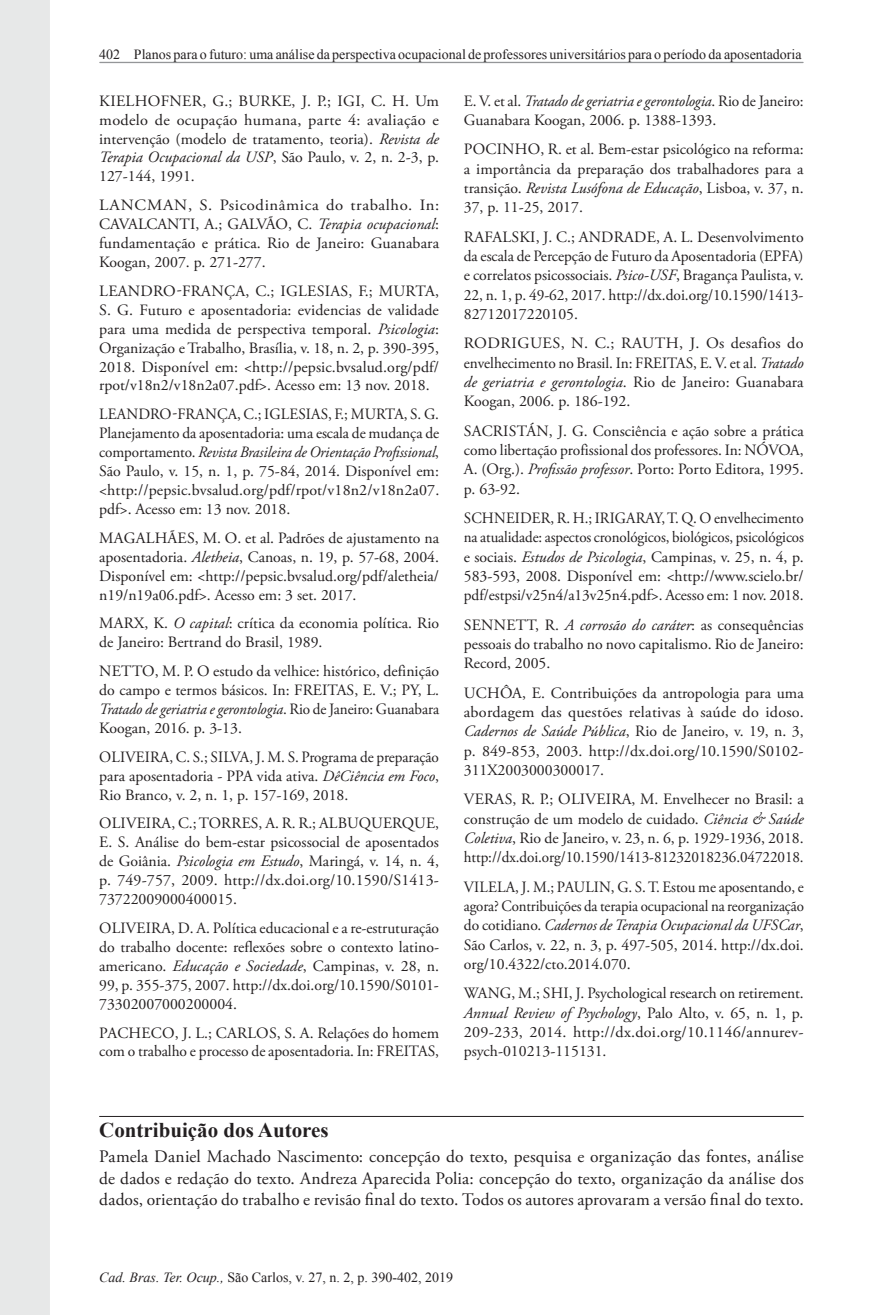
<style>
.page{position:relative;width:893px;height:1315px;background:#fff}
.page>*{position:absolute;margin:0;border:0;box-sizing:border-box;transform-origin:0 0}
.ContributionsTitle{font:700 21px "Times New Roman";color:#231f20}
.fnAuthor-notesContri{font:17.5px/21px "Adobe Garamond Pro";letter-spacing:.005em;color:#231f20;text-align:justify}
.Reference{font:15.75px/19.4px "Adobe Garamond Pro";color:#231f20;text-align:justify}
.Reference-2{font:15.75px/18.9px "Adobe Garamond Pro";color:#231f20;text-align:justify;scale:.96 1}
.Reference-3{font:15.75px/19.4px "Adobe Garamond Pro";color:#231f20;text-align:justify;scale:.95 1}
.Reference-4{font:15.75px/18.9px "Adobe Garamond Pro";color:#231f20;text-align:justify;scale:1.06 1}
.t1{font:14px "Times New Roman";color:#231f20}
.s1{color:#fff}
.s2{font-style:italic}
</style>
<div class="page">
<div style="left:0;top:0;width:50px;height:1315px;background:#e7e8e8"></div>
<hr style="left:100px;top:62px;width:703px;height:1px;background:#949698">
<hr style="left:99px;top:1116px;width:705px;height:1px;background:#231f20">
<p class="t1" style="left:66px;top:45px;width:737px"><span class="s1">402/402</span>402 Planos para o futuro: uma análise da perspectiva ocupacional de professores universitários para o período da aposentadoria</p>
<p class="Reference" style="left:99px;top:92px;width:341px;line-height:18.9px">KIELHOFNER, G.; BURKE, J. P.; IGI, C. H. Um modelo de ocupação humana, parte 4: avaliação e intervenção (modelo de tratamento, teoria). <span class="s2">Revista de Terapia Ocupacional da USP</span>, São Paulo, v. 2, n. 2-3, p.<br>127-144, 1991.</p>
<p class="Reference-4" style="left:99px;top:196px;width:322px">LANCMAN, S. Psicodinâmica do trabalho. In:<br>CAVALCANTI, A.; GALVÃO, C. <span class="s2">Terapia ocupacional</span>: fundamentação e prática. Rio de Janeiro: Guanabara Koogan, 2007. p. 271-277.</p>
<p class="Reference" style="left:99px;top:282px;width:341px;line-height:18.9px">LEANDRO-FRANÇA, C.; IGLESIAS, F.; MURTA, S. G. Futuro e aposentadoria: evidencias de validade para uma medida de perspectiva temporal. <span class="s2">Psicologia</span>:<br>Organização e Trabalho, Brasília, v. 18, n. 2, p. 390-395, 2018. Disponível em: &lt;http://pepsic.bvsalud.org/pdf/ rpot/v18n2/v18n2a07.pdf&gt;. Acesso em: 13 nov. 2018.</p>
<p class="Reference-2" style="left:99px;top:405px;width:356px">LEANDRO-FRANÇA, C.; IGLESIAS, F.; MURTA, S. G.<br>Planejamento da aposentadoria: uma escala de mudança de comportamento. <span class="s2">Revista Brasileira de Orientação Profissional</span>, São Paulo, v. 15, n. 1, p. 75-84, 2014. Disponível em: &lt;http://pepsic.bvsalud.org/pdf/rpot/v18n2/v18n2a07. pdf&gt;. Acesso em: 13 nov. 2018.</p>
<p class="Reference" style="left:99px;top:529px;width:341px;line-height:18.9px">MAGALHÃES, M. O. et al. Padrões de ajustamento na aposentadoria. <span class="s2">Aletheia</span>, Canoas, n. 19, p. 57-68, 2004.<br>Disponível em: &lt;http://pepsic.bvsalud.org/pdf/aletheia/ n19/n19a06.pdf&gt;. Acesso em: 3 set. 2017.</p>
<p class="Reference" style="left:99px;top:614px;width:341px;line-height:18.9px">MARX, K. <span class="s2">O capital</span>: crítica da economia política. Rio de Janeiro: Bertrand do Brasil, 1989.</p>
<p class="Reference" style="left:99px;top:662px;width:341px;line-height:18.9px">NETTO, M. P. O estudo da velhice: histórico, definição do campo e termos básicos. In: FREITAS, E. V.; PY, L.<br><span class="s2">Tratado de geriatria e gerontologia</span>. Rio de Janeiro: Guanabara Koogan, 2016. p. 3-13.</p>
<p class="Reference-2" style="left:99px;top:748px;width:355px">OLIVEIRA, C. S.; SILVA, J. M. S. Programa de preparação para aposentadoria - PPA vida ativa. <span class="s2">DêCiência em Foco</span>, Rio Branco, v. 2, n. 1, p. 157-169, 2018.</p>
<p class="Reference" style="left:99px;top:814px;width:341px;line-height:18.9px">OLIVEIRA, C.; TORRES, A. R. R.; ALBUQUERQUE, E. S. Análise do bem-estar psicossocial de aposentados de Goiânia. <span class="s2">Psicologia em Estudo</span>, Maringá, v. 14, n. 4, p. 749-757, 2009. http://dx.doi.org/10.1590/S1413- 73722009000400015.</p>
<p class="Reference" style="left:99px;top:919px;width:341px;line-height:18.9px">OLIVEIRA, D. A. Política educacional e a re-estruturação do trabalho docente: reflexões sobre o contexto latino&shy;americano. <span class="s2">Educação e Sociedade</span>, Campinas, v. 28, n.<br>99, p. 355-375, 2007. http://dx.doi.org/10.1590/S0101- 73302007000200004.</p>
<p class="Reference" style="left:99px;top:1023px;width:341px;line-height:18.9px">PACHECO, J. L.; CARLOS, S. A. Relações do homem com o trabalho e processo de aposentadoria. In: FREITAS,</p>
<p class="Reference" style="left:464px;top:92px;width:341px">E. V. et al. <span class="s2">Tratado de geriatria e gerontologia</span>. Rio de Janeiro:<br>Guanabara Koogan, 2006. p. 1388-1393.</p>
<p class="Reference" style="left:464px;top:140px;width:341px">POCINHO, R. et al. Bem-estar psicológico na reforma: a importância da preparação dos trabalhadores para a transição. <span class="s2">Revista Lusófona de Educação</span>, Lisboa, v. 37, n.<br>37, p. 11-25, 2017.</p>
<p class="Reference" style="left:464px;top:227px;width:341px">RAFALSKI, J. C.; ANDRADE, A. L. Desenvolvimento da escala de Percepção de Futuro da Aposentadoria (EPFA) e correlatos psicossociais. <span class="s2">Psico-USF</span>, Bragança Paulista, v.<br>22, n. 1, p. 49-62, 2017. http://dx.doi.org/10.1590/1413- 82712017220105.</p>
<p class="Reference" style="left:464px;top:334px;width:341px">RODRIGUES, N. C.; RAUTH, J. Os desafios do envelhecimento no Brasil. In: FREITAS, E. V. et al. <span class="s2">Tratado de geriatria e gerontologia</span>. Rio de Janeiro: Guanabara Koogan, 2006. p. 186-192.</p>
<p class="Reference" style="left:464px;top:421px;width:341px">SACRISTÁN, J. G. Consciência e ação sobre a prática como libertação profissional dos professores. In: NÓVOA, A. (Org.). <span class="s2">Profissão professor</span>. Porto: Porto Editora, 1995. p. 63-92.</p>
<p class="Reference-3" style="left:464px;top:509px;width:360px">SCHNEIDER, R. H.; IRIGARAY, T. Q. O envelhecimento na atualidade: aspectos cronológicos, biológicos, psicológicos e sociais. <span class="s2">Estudos de Psicologia</span>, Campinas, v. 25, n. 4, p.<br>583-593, 2008. Disponível em: &lt;http://www.scielo.br/ pdf/estpsi/v25n4/a13v25n4.pdf&gt;. Acesso em: 1 nov. 2018.</p>
<p class="Reference" style="left:464px;top:615px;width:341px">SENNETT, R. <span class="s2">A corrosão do caráter</span>: as consequências pessoais do trabalho no novo capitalismo. Rio de Janeiro:<br>Record, 2005.</p>
<p class="Reference" style="left:464px;top:683px;width:341px">UCHÔA, E. Contribuições da antropologia para uma abordagem das questões relativas à saúde do idoso.<br><span class="s2">Cadernos de Saúde Pública</span>, Rio de Janeiro, v. 19, n. 3, p. 849-853, 2003. http://dx.doi.org/10.1590/S0102- 311X2003000300017.</p>
<p class="Reference" style="left:464px;top:790px;width:341px">VERAS, R. P.; OLIVEIRA, M. Envelhecer no Brasil: a construção de um modelo de cuidado. <span class="s2">Ciência &amp; Saúde Coletiva</span>, Rio de Janeiro, v. 23, n. 6, p. 1929-1936, 2018. http://dx.doi.org/10.1590/1413-81232018236.04722018.</p>
<p class="Reference-2" style="left:464px;top:877px;width:356px;line-height:19.4px">VILELA, J. M.; PAULIN, G. S. T. Estou me aposentando, e agora? Contribuições da terapia ocupacional na reorganização do cotidiano. <span class="s2">Cadernos de Terapia Ocupacional da UFSCar</span>, São Carlos, v. 22, n. 3, p. 497-505, 2014. http://dx.doi. org/10.4322/cto.2014.070.</p>
<p class="Reference" style="left:464px;top:984px;width:341px">WANG, M.; SHI, J. Psychological research on retirement.<br><span class="s2">Annual Review of Psychology</span>, Palo Alto, v. 65, n. 1, p.<br>209-233, 2014. http://dx.doi.org/10.1146/annurev&shy;psych-010213-115131.</p>
<p class="ContributionsTitle" style="left:99px;top:1115px;width:231px">Contribuição dos Autores</p>
<p class="fnAuthor-notesContri" style="left:99px;top:1147px;width:706px">Pamela Daniel Machado Nascimento: concepção do texto, pesquisa e organização das fontes, análise de dados e redação do texto. Andreza Aparecida Polia: concepção do texto, organização da análise dos dados, orientação do trabalho e revisão final do texto. Todos os autores aprovaram a versão final do texto.</p>
<p class="t1" style="left:99px;top:1268px;width:356px"><span class="s2">Cad. Bras. Ter. Ocup.,</span> São Carlos, v. 27, n. 2, p. 390-402, 2019</p>
</div>
